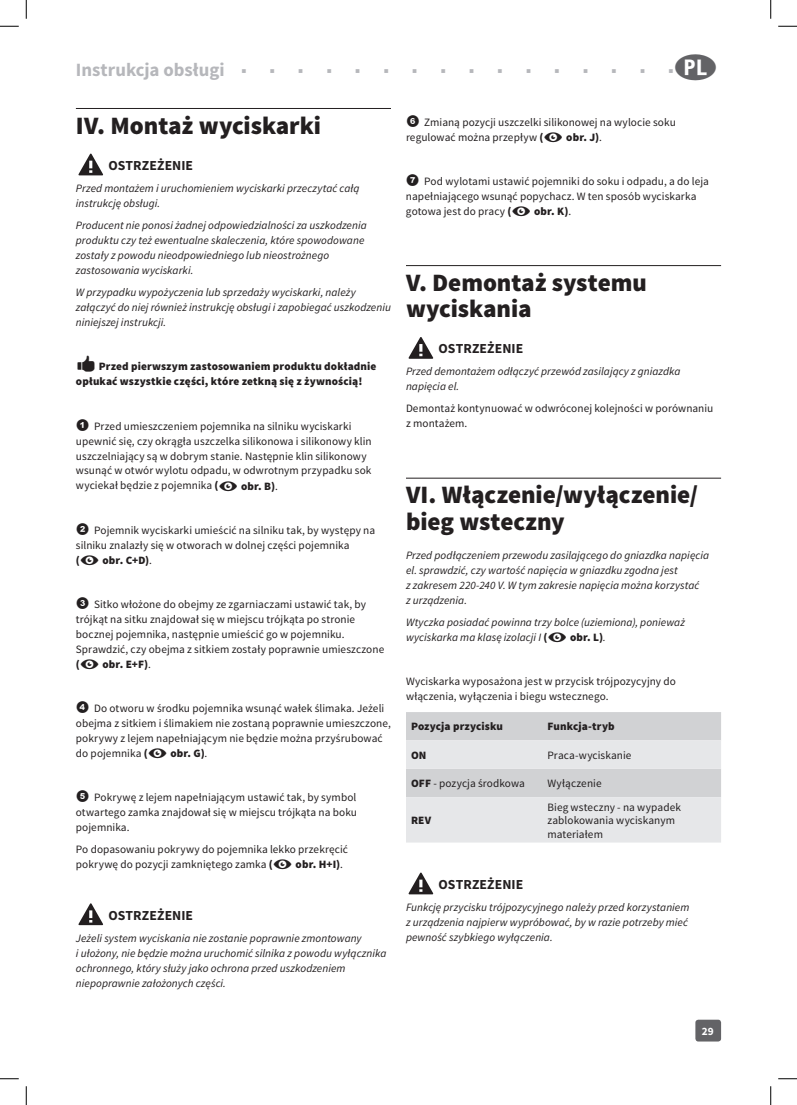
<style>
.page{position:relative;width:797px;height:1105px;background:#fff}
.page>*{position:absolute;margin:0;border:0;box-sizing:border-box;transform-origin:0 0}
.t1{font:51.25px "Entypo";color:#231f20}
.t2{font:37.5px "Entypo";color:#231f20}
.t3{font:35px "Entypo";color:#231f20}
.t4{font:900 25px/26.2px "Source Sans Pro";color:#231f20}
.t5{font:700 23.75px "PF Din Text Comp Pro";color:#636366}
.t6{font:700 18.75px "Source Sans Pro";letter-spacing:-.005em;color:#b6b7bb}
.t7{font:700 13.75px "Source Sans Pro";letter-spacing:.005em;color:#231f20}
.t8{font:11.25px/15px "Source Sans Pro";letter-spacing:.005em;color:#231f20}
.t9{font:italic 11.25px/15px "Source Sans Pro";letter-spacing:.005em;color:#231f20}
.t10{font:900 11.25px/15px "Source Sans Pro";letter-spacing:.01em;color:#231f20}
.t11{font:700 11.25px "Source Sans Pro";color:#fff}
.s1{font-family:"Numbaaz EEN Regular"}
.s2{font-weight:900}
.s3{font-weight:400}
.s4{font-weight:900;font-style:normal}
.s5{font-weight:400;font-style:italic}
</style>
<div class="page">
<div style="left:695px;top:1020px;width:26px;height:21px;background:#636366;border-radius:3px"></div>
<hr style="left:76px;top:108px;width:315px;height:1px;background:#231f20">
<hr style="left:406px;top:265px;width:315px;height:1px;background:#231f20">
<hr style="left:406px;top:478px;width:315px;height:1px;background:#231f20">
<svg style="left:406px;top:712px;width:315px;height:130px"></svg>
<svg style="left:0;top:25px;width:19px;height:2px"></svg>
<svg style="left:778px;top:25px;width:19px;height:2px"></svg>
<svg style="left:0;top:1078px;width:19px;height:1px"></svg>
<svg style="left:778px;top:1078px;width:19px;height:1px"></svg>
<svg style="left:25px;top:0;width:2px;height:19px"></svg>
<svg style="left:25px;top:1086px;width:2px;height:19px"></svg>
<svg style="left:770px;top:0;width:1px;height:19px"></svg>
<svg style="left:770px;top:1086px;width:1px;height:19px"></svg>
<h3 class="t6" style="left:76px;top:58px;width:150px">Instrukcja obsługi</h3>
<h3 class="t5" style="left:674px;top:53px;width:45px">η</h3>
<h3 class="t4" style="left:76px;top:113px;width:247px">IV. Montaż wyciskarki</h3>
<h1 class="t1" style="left:76px;top:130px;width:31px">c</h1>
<p class="t7" style="left:108px;top:156px;width:86px">OSTRZEŻENIE</p>
<p class="t9" style="left:76px;top:181px;width:285px">Przed montażem i uruchomieniem wyciskarki przeczytać całą instrukcję obsługi.</p>
<p class="t9" style="left:76px;top:218px;width:292px">Producent nie ponosi żadnej odpowiedzialności za uszkodzenia produktu czy też ewentualne skaleczenia, które spowodowane zostały z powodu nieodpowiedniego lub nieostrożnego zastosowania wyciskarki.</p>
<p class="t9" style="left:76px;top:285px;width:316px">W przypadku wypożyczenia lub sprzedaży wyciskarki, należy załączyć do niej również instrukcję obsługi i zapobiegać uszkodzeniu niniejszej instrukcji.</p>
<h2 class="t2" style="left:76px;top:338px;width:22px">8</h2>
<p class="t8" style="left:406px;top:115px;width:271px"><span class="s1">6</span> Zmianą pozycji uszczelki silikonowej na wylocie soku regulować można przepływ <span class="s2">(</span></p>
<h3 class="t3" style="left:543px;top:113px;width:22px">M</h3>
<p class="t10" style="left:566px;top:130px;width:37px">obr. J)<span class="s3">.</span></p>
<p class="t8" style="left:406px;top:174px;width:304px"><span class="s1">7</span> Pod wylotami ustawić pojemniki do soku i odpadu, a do leja napełniającego wsunąć popychacz. W ten sposób wyciskarka gotowa jest do pracy <span class="s2">(</span></p>
<h3 class="t3" style="left:510px;top:187px;width:22px">M</h3>
<p class="t10" style="left:534px;top:204px;width:39px">obr. K)<span class="s3">.</span></p>
<h3 class="t4" style="left:406px;top:270px;width:242px">V. Demontaż systemu wyciskania</h3>
<h1 class="t1" style="left:406px;top:313px;width:31px">c</h1>
<p class="t7" style="left:438px;top:340px;width:86px">OSTRZEŻENIE</p>
<p class="t9" style="left:406px;top:364px;width:276px">Przed demontażem odłączyć przewód zasilający z gniazdka napięcia el.</p>
<p class="t8" style="left:406px;top:401px;width:309px">Demontaż kontynuować w odwróconej kolejności w porównaniu z montażem.</p>
<p class="t10" style="left:76px;top:360px;width:302px;text-indent:23px">Przed pierwszym zastosowaniem produktu dokładnie opłukać wszystkie części, które zetkną się z żywnością!</p>
<p class="t8" style="left:76px;top:418px;width:297px"><span class="s1">1</span> Przed umieszczeniem pojemnika na silniku wyciskarki upewnić się, czy okrągła uszczelka silikonowa i silikonowy klin uszczelniający są w dobrym stanie. Następnie klin silikonowy wsunąć w otwór wylotu odpadu, w odwrotnym przypadku sok wyciekał będzie z pojemnika <span class="s2">(</span></p>
<h3 class="t3" style="left:218px;top:462px;width:23px">M</h3>
<p class="t10" style="left:241px;top:479px;width:38px">obr. B)<span class="s3">.</span></p>
<p class="t8" style="left:76px;top:523px;width:301px"><span class="s1">2</span> Pojemnik wyciskarki umieścić na silniku tak, by występy na silniku znalazły się w otworach w dolnej części pojemnika</p>
<p class="t10" style="left:76px;top:553px;width:6px">(</p>
<h3 class="t3" style="left:79px;top:536px;width:22px">M</h3>
<p class="t10" style="left:102px;top:553px;width:51px">obr. C+D)<span class="s3">.</span></p>
<p class="t8" style="left:76px;top:597px;width:310px"><span class="s1">3</span> Sitko włożone do obejmy ze zgarniaczami ustawić tak, by trójkąt na sitku znajdował się w miejscu trójkąta po stronie bocznej pojemnika, następnie umieścić go w pojemniku.<br>Sprawdzić, czy obejma z sitkiem zostały poprawnie umieszczone</p>
<p class="t10" style="left:76px;top:657px;width:6px">(</p>
<h3 class="t3" style="left:79px;top:640px;width:22px">M</h3>
<p class="t10" style="left:102px;top:657px;width:50px">obr. E+F)<span class="s3">.</span></p>
<p class="t8" style="left:76px;top:701px;width:316px"><span class="s1">4</span> Do otworu w środku pojemnika wsunąć wałek ślimaka. Jeżeli obejma z sitkiem i ślimakiem nie zostaną poprawnie umieszczone, pokrywy z lejem napełniającym nie będzie można przyśrubować do pojemnika <span class="s2">(</span></p>
<h3 class="t4" style="left:406px;top:483px;width:293px">VI. Włączenie/wyłączenie/ bieg wsteczny</h3>
<p class="t9" style="left:406px;top:547px;width:305px">Przed podłączeniem przewodu zasilającego do gniazdka napięcia el. sprawdzić, czy wartość napięcia w gniazdku zgodna jest<br>z zakresem 220-240 V. W tym zakresie napięcia można korzystać<br>z urządzenia.</p>
<p class="t9" style="left:406px;top:614px;width:280px">Wtyczka posiadać powinna trzy bolce (uziemiona), ponieważ wyciskarka ma klasę izolacji I <span class="s4">(</span></p>
<h3 class="t3" style="left:546px;top:613px;width:22px">M</h3>
<p class="t10" style="left:570px;top:630px;width:37px">obr. L)<span class="s5">.</span></p>
<p class="t8" style="left:406px;top:674px;width:271px">Wyciskarka wyposażona jest w przycisk trójpozycyjny do włączenia, wyłączenia i biegu wstecznego.</p>
<p class="t10" style="left:411px;top:720px;width:93px">Pozycja przycisku</p>
<p class="t10" style="left:547px;top:720px;width:69px">Funkcja-tryb</p>
<p class="t10" style="left:411px;top:748px;width:17px">ON</p>
<p class="t8" style="left:547px;top:748px;width:85px">Praca-wyciskanie</p>
<p class="t8" style="left:411px;top:776px;width:115px"><span class="s2">OFF</span> - pozycja środkowa</p>
<p class="t8" style="left:547px;top:776px;width:56px">Wyłączenie</p>
<p class="t10" style="left:411px;top:813px;width:22px">REV</p>
<h3 class="t3" style="left:147px;top:729px;width:23px">M</h3>
<p class="t10" style="left:170px;top:746px;width:39px">obr. G)<span class="s3">.</span></p>
<p class="t8" style="left:76px;top:790px;width:283px;text-align:justify"><span class="s1">5</span> Pokrywę z lejem napełniającym ustawić tak, by symbol otwartego zamka znajdował się w miejscu trójkąta na boku pojemnika.</p>
<p class="t8" style="left:76px;top:842px;width:274px">Po dopasowaniu pokrywy do pojemnika lekko przekręcić pokrywę do pozycji zamkniętego zamka <span class="s2">(</span></p>
<p class="t8" style="left:547px;top:800px;width:135px;line-height:13.5px">Bieg wsteczny - na wypadek zablokowania wyciskanym materiałem</p>
<h3 class="t3" style="left:272px;top:841px;width:23px">M</h3>
<p class="t10" style="left:295px;top:857px;width:49px">obr. H+I)<span class="s3">.</span></p>
<h1 class="t1" style="left:406px;top:849px;width:31px">c</h1>
<p class="t7" style="left:438px;top:875px;width:86px">OSTRZEŻENIE</p>
<p class="t9" style="left:406px;top:900px;width:285px">Funkcję przycisku trójpozycyjnego należy przed korzystaniem z urządzenia najpierw wypróbować, by w razie potrzeby mieć pewność szybkiego wyłączenia.</p>
<h1 class="t1" style="left:76px;top:879px;width:31px">c</h1>
<p class="t7" style="left:108px;top:906px;width:86px">OSTRZEŻENIE</p>
<p class="t9" style="left:76px;top:930px;width:312px">Jeżeli system wyciskania nie zostanie poprawnie zmontowany<br>i ułożony, nie będzie można uruchomić silnika z powodu wyłącznika ochronnego, który służy jako ochrona przed uszkodzeniem niepoprawnie założonych części.</p>
<p class="t11" style="left:702px;top:1024px;width:14px">29</p>
</div>
